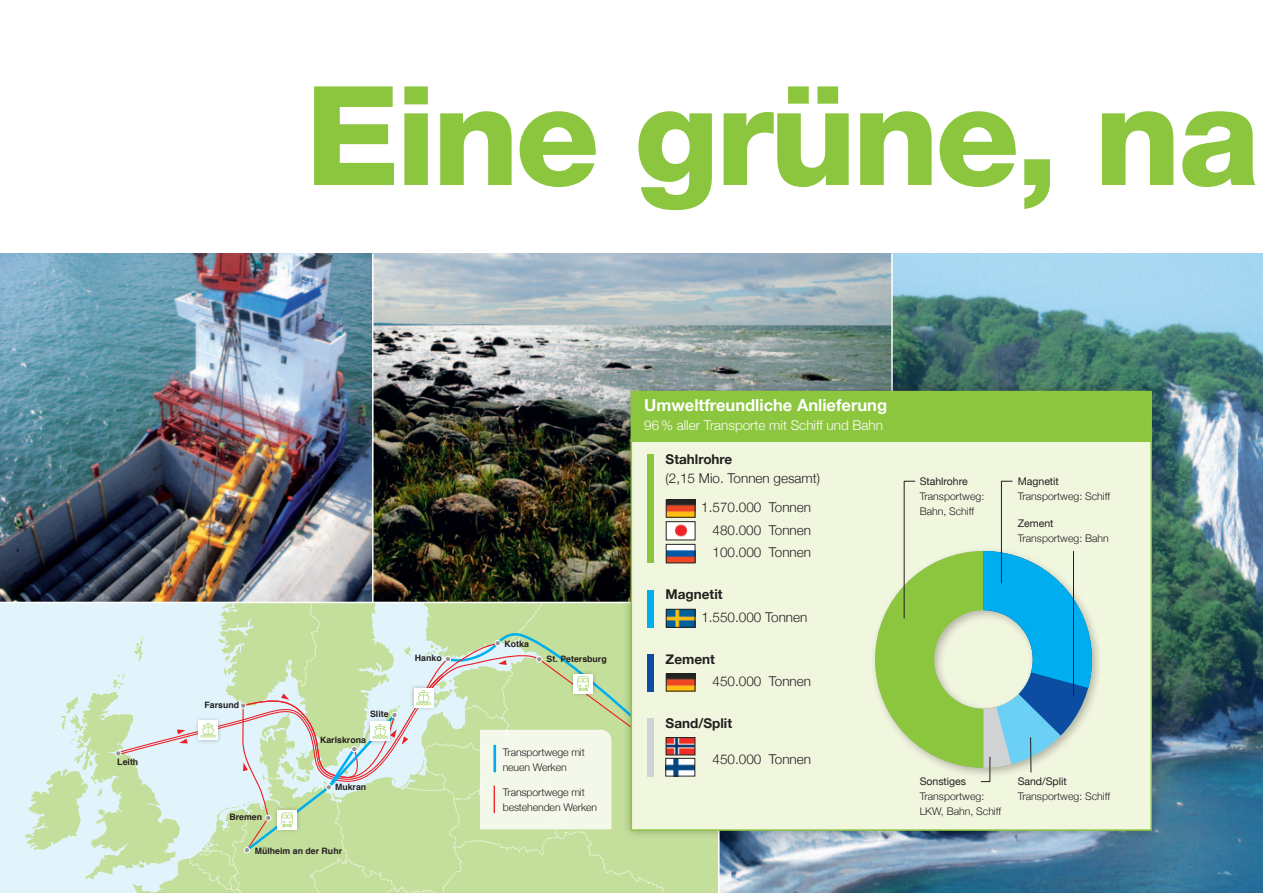
<style>
.page{position:relative;width:1263px;height:893px;background:#fff}
.page>*{position:absolute;margin:0;border:0;box-sizing:border-box;transform-origin:0 0}
.t1{font:800 138px "Helvetica Neue";letter-spacing:-.03em;color:#8bc63e}
.t2{font:700 16.5px "Helvetica Neue";color:#fff}
.t3{font:300 13.5px/29.2px "Helvetica Neue";color:#231f20}
.t4{font:700 13.5px "Helvetica Neue";color:#231f20}
.t5{font:300 13.5px "Helvetica Neue";color:#fff}
.t6{font:300 10.5px/15px "Helvetica Neue";color:#231f20}
.t7{font:10.5px "Helvetica Neue";color:#231f20}
.t8{font:700 8.85px "Helvetica";color:#231f20}
</style>
<div class="page">
<img style="left:0;top:253px;width:372px;height:349px">
<img style="left:374px;top:253px;width:345px;height:349px">
<img style="left:719px;top:253px;width:544px;height:640px">
<hr style="left:891px;top:253px;width:2px;height:355px;background:#fff">
<svg style="left:0;top:603px;width:718px;height:290px;background:#dcf0ec"></svg>
<svg style="left:25px;top:603px;width:667px;height:290px;background:#d1e6c4"></svg>
<div style="left:621px;top:381px;width:539px;height:458px;background:#231f20;opacity:.3"></div>
<div style="left:631px;top:392px;width:520px;height:438px;background:#8bc63e"></div>
<div style="left:631px;top:443px;width:519px;height:387px;background:#f1f6df"></div>
<div style="left:630px;top:391px;width:522px;height:440px;border:2px solid #8bc63e"></div>
<div style="left:870px;top:546px;width:233px;height:233px;background:#231f20;opacity:.3"></div>
<svg style="left:875px;top:551px;width:105px;height:217px;fill:#8bc63e"></svg>
<div style="left:648px;top:454px;width:6px;height:109px;background:#8bc63e"></div>
<div style="left:648px;top:590px;width:6px;height:37px;background:#00aeef"></div>
<div style="left:648px;top:654px;width:6px;height:37px;background:#0d4da1"></div>
<div style="left:648px;top:718px;width:6px;height:58px;background:#d1d2d4"></div>
<img style="left:668px;top:502px;width:25px;height:13px">
<div style="left:666px;top:500px;width:29px;height:17px;border:1px solid #231f20"></div>
<img style="left:668px;top:676px;width:25px;height:13px">
<div style="left:666px;top:674px;width:29px;height:17px;border:1px solid #231f20"></div>
<img style="left:667px;top:760px;width:26px;height:14px">
<div style="left:665px;top:758px;width:30px;height:18px;border:1px solid #231f20"></div>
<img style="left:668px;top:739px;width:25px;height:14px">
<div style="left:666px;top:737px;width:29px;height:18px;border:1px solid #231f20"></div>
<img style="left:668px;top:546px;width:25px;height:15px">
<div style="left:666px;top:544px;width:29px;height:19px;border:1px solid #231f20"></div>
<img style="left:668px;top:611px;width:25px;height:14px">
<div style="left:666px;top:609px;width:29px;height:18px;border:1px solid #231f20"></div>
<img style="left:668px;top:523px;width:25px;height:15px">
<div style="left:666px;top:521px;width:29px;height:19px;border:1px solid #231f20"></div>
<svg style="left:903px;top:480px;width:13px;height:139px"></svg>
<svg style="left:980px;top:480px;width:112px;height:302px"></svg>
<hr style="left:1073px;top:551px;width:1px;height:144px;background:#231f20">
<h1 class="t1" style="left:305px;top:54px;width:956px">Eine grüne, na</h1>
<p class="t8" style="left:117px;top:755px;width:23px">Leith</p>
<p class="t8" style="left:204px;top:697px;width:36px">Farsund</p>
<p class="t8" style="left:370px;top:707px;width:20px">Slite</p>
<p class="t8" style="left:320px;top:732px;width:47px">Karlskrona</p>
<p class="t8" style="left:335px;top:780px;width:33px">Mukran</p>
<p class="t8" style="left:229px;top:810px;width:34px">Bremen</p>
<p class="t8" style="left:255px;top:843px;width:89px">Mülheim an der Ruhr</p>
<p class="t8" style="left:415px;top:651px;width:28px">Hanko</p>
<p class="t8" style="left:504px;top:636px;width:26px">Kotka</p>
<p class="t8" style="left:547px;top:652px;width:62px">St. Petersburg</p>
<p class="t6" style="left:503px;top:744px;width:84px">Transportwege mit neuen Werken</p>
<p class="t6" style="left:503px;top:784px;width:96px">Transportwege mit bestehenden Werken</p>
<h2 class="t2" style="left:644px;top:395px;width:244px">Umweltfreundliche Anlieferung</h2>
<p class="t5" style="left:644px;top:417px;width:240px">96% aller Transporte mit Schiff und Bahn</p>
<p class="t4" style="left:665px;top:450px;width:68px">Stahlrohre</p>
<p class="t3" style="left:701px;top:463px;width:120px;text-indent:-36px">(2,15 Mio. Tonnen gesamt)<br>1.570.000 Tonnen</p>
<p class="t3" style="left:712px;top:518px;width:100px;line-height:22.5px">480.000 Tonnen<br>100.000 Tonnen</p>
<p class="t4" style="left:666px;top:586px;width:58px">Magnetit</p>
<p class="t3" style="left:701px;top:602px;width:108px">1.550.000 Tonnen</p>
<p class="t4" style="left:666px;top:651px;width:51px">Zement</p>
<p class="t3" style="left:712px;top:667px;width:100px">450.000 Tonnen</p>
<p class="t4" style="left:666px;top:715px;width:68px">Sand/Split</p>
<p class="t3" style="left:712px;top:744px;width:100px">450.000 Tonnen</p>
<p class="t7" style="left:920px;top:475px;width:50px">Stahlrohre</p>
<p class="t6" style="left:920px;top:489px;width:66px">Transportweg:<br>Bahn, Schiff</p>
<p class="t7" style="left:1018px;top:475px;width:43px">Magnetit</p>
<p class="t6" style="left:1018px;top:489px;width:94px">Transportweg: Schiff</p>
<p class="t7" style="left:1018px;top:517px;width:37px">Zement</p>
<p class="t6" style="left:1018px;top:531px;width:93px">Transportweg: Bahn</p>
<p class="t7" style="left:920px;top:775px;width:48px">Sonstiges</p>
<p class="t6" style="left:920px;top:788px;width:83px">Transportweg:<br>LKW, Bahn, Schiff</p>
<p class="t7" style="left:1018px;top:775px;width:51px">Sand/Split</p>
<p class="t6" style="left:1018px;top:788px;width:94px">Transportweg: Schiff</p>
</div>
